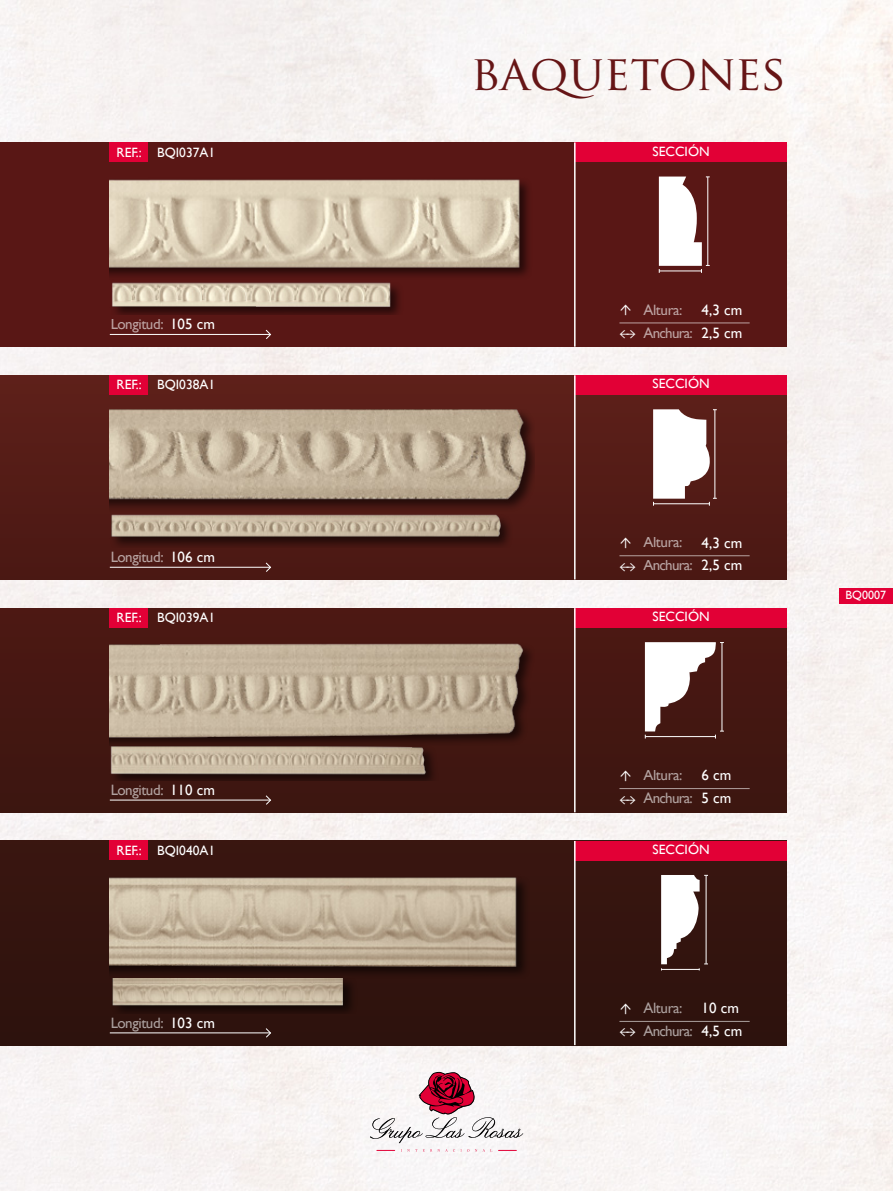
<style>
.page{position:relative;width:893px;height:1191px;background:#f8f3f2}
.page>*{position:absolute;margin:0;border:0;box-sizing:border-box;transform-origin:0 0}
.t1{font:48px "Trajan Pro";letter-spacing:-.005em;color:#661516}
.t2{font:700 18px "Minion Pro";color:#fff}
.t3{font:15px "Gill Sans";letter-spacing:-.025em;color:#fff}
.t4{font:15px "Gill Sans";letter-spacing:-.05em;color:#fff}
.t5{font:700 15px "Minion Pro";color:#fff}
.t6{font:13.5px "Gill Sans";color:#fff}
.t7{font:12px "Gill Sans";color:#fff}
</style>
<div class="page">
<div style="left:0;top:142px;width:787px;height:205px;background:#591715"></div>
<div style="left:0;top:375px;width:787px;height:204px;background:#531c16"></div>
<div style="left:0;top:608px;width:787px;height:204px;background:#431711"></div>
<div style="left:0;top:841px;width:787px;height:204px;background:#32130e"></div>
<div style="left:839px;top:587px;width:54px;height:16px;background:#e20036"></div>
<svg style="left:377px;top:1150px;width:18px;height:1px"></svg>
<svg style="left:499px;top:1150px;width:17px;height:1px"></svg>
<svg style="left:401px;top:1149px;width:16px;height:2px"></svg>
<svg style="left:423px;top:1149px;width:46px;height:2px"></svg>
<svg style="left:475px;top:1149px;width:17px;height:2px"></svg>
<svg style="left:370px;top:1071px;width:153px;height:72px"></svg>
<img style="left:109px;top:179px;width:419px;height:97px">
<img style="left:109px;top:409px;width:425px;height:99px">
<img style="left:109px;top:643px;width:420px;height:102px">
<img style="left:109px;top:877px;width:415px;height:97px">
<div style="left:111px;top:281px;width:293px;height:34px;background:#380e0d"></div>
<img style="left:111px;top:281px;width:293px;height:28px">
<div style="left:110px;top:513px;width:404px;height:34px;background:#000;opacity:.6"></div>
<img style="left:110px;top:513px;width:403px;height:26px">
<div style="left:109px;top:745px;width:330px;height:35px;background:#000;opacity:.6"></div>
<img style="left:109px;top:745px;width:327px;height:32px">
<div style="left:111px;top:978px;width:247px;height:35px;background:#000;opacity:.6"></div>
<img style="left:111px;top:978px;width:244px;height:30px">
<div style="left:110px;top:142px;width:38px;height:19px;background:#e20036"></div>
<div style="left:110px;top:375px;width:38px;height:19px;background:#e20036"></div>
<div style="left:110px;top:608px;width:38px;height:19px;background:#e20036"></div>
<div style="left:110px;top:841px;width:38px;height:19px;background:#e20036"></div>
<hr style="left:110px;top:334px;width:161px;height:1px;background:#fff">
<svg style="left:265px;top:329px;width:6px;height:10px"></svg>
<hr style="left:110px;top:567px;width:161px;height:1px;background:#fff">
<svg style="left:265px;top:562px;width:6px;height:10px"></svg>
<hr style="left:110px;top:799px;width:161px;height:1px;background:#fff">
<svg style="left:265px;top:795px;width:6px;height:10px"></svg>
<hr style="left:110px;top:1032px;width:161px;height:1px;background:#fff">
<svg style="left:265px;top:1028px;width:6px;height:10px"></svg>
<hr style="left:619px;top:322px;width:131px;height:1px;background:#fff">
<hr style="left:619px;top:555px;width:131px;height:1px;background:#fff">
<hr style="left:619px;top:788px;width:131px;height:1px;background:#fff">
<hr style="left:619px;top:1021px;width:131px;height:1px;background:#fff">
<div style="left:574px;top:142px;width:213px;height:20px;background:#e20036"></div>
<div style="left:574px;top:375px;width:213px;height:19px;background:#e20036"></div>
<div style="left:574px;top:608px;width:213px;height:19px;background:#e20036"></div>
<div style="left:574px;top:841px;width:213px;height:19px;background:#e20036"></div>
<hr style="left:574px;top:142px;width:2px;height:205px;background:#fff">
<hr style="left:574px;top:375px;width:2px;height:204px;background:#fff">
<hr style="left:574px;top:608px;width:2px;height:204px;background:#fff">
<hr style="left:574px;top:841px;width:2px;height:204px;background:#fff">
<svg style="left:659px;top:176px;width:51px;height:97px"></svg>
<svg style="left:653px;top:409px;width:64px;height:96px"></svg>
<svg style="left:645px;top:642px;width:79px;height:96px"></svg>
<svg style="left:661px;top:875px;width:47px;height:95px"></svg>
<p class="t6" style="left:117px;top:144px;width:27px">REF.:</p>
<p class="t6" style="left:157px;top:144px;width:60px">BQI037A1</p>
<p class="t3" style="left:110px;top:315px;width:106px">Longitud: 105 cm</p>
<p class="t6" style="left:117px;top:377px;width:27px">REF.:</p>
<p class="t6" style="left:157px;top:377px;width:60px">BQI038A1</p>
<p class="t3" style="left:110px;top:548px;width:106px">Longitud: 106 cm</p>
<p class="t6" style="left:117px;top:609px;width:27px">REF.:</p>
<p class="t6" style="left:157px;top:609px;width:60px">BQI039A1</p>
<p class="t3" style="left:110px;top:781px;width:106px">Longitud: 110 cm</p>
<p class="t6" style="left:117px;top:842px;width:27px">REF.:</p>
<p class="t6" style="left:157px;top:842px;width:60px">BQI040A1</p>
<p class="t3" style="left:110px;top:1014px;width:106px">Longitud: 103 cm</p>
<h1 class="t1" style="left:471px;top:42px;width:317px">BAQUETONES</h1>
<p class="t6" style="left:653px;top:143px;width:59px">SECCIÓN</p>
<p class="t2" style="left:640px;top:304px;width:13px;rotate:90deg">←</p>
<p class="t3" style="left:643px;top:301px;width:41px">Altura:</p>
<p class="t3" style="left:702px;top:301px;width:42px">4,3 cm</p>
<p class="t4" style="left:643px;top:324px;width:51px">Anchura:</p>
<p class="t5" style="left:619px;top:322px;width:18px">←→</p>
<p class="t3" style="left:702px;top:324px;width:42px">2,5 cm</p>
<p class="t6" style="left:653px;top:376px;width:59px">SECCIÓN</p>
<p class="t2" style="left:640px;top:537px;width:13px;rotate:90deg">←</p>
<p class="t3" style="left:643px;top:533px;width:41px">Altura:</p>
<p class="t3" style="left:702px;top:533px;width:42px">4,3 cm</p>
<p class="t4" style="left:643px;top:556px;width:51px">Anchura:</p>
<p class="t5" style="left:619px;top:555px;width:18px">←→</p>
<p class="t3" style="left:702px;top:556px;width:42px">2,5 cm</p>
<p class="t6" style="left:653px;top:608px;width:59px">SECCIÓN</p>
<p class="t2" style="left:640px;top:769px;width:13px;rotate:90deg">←</p>
<p class="t3" style="left:643px;top:766px;width:41px">Altura:</p>
<p class="t3" style="left:702px;top:766px;width:31px">6 cm</p>
<p class="t4" style="left:643px;top:789px;width:51px">Anchura:</p>
<p class="t5" style="left:619px;top:788px;width:18px">←→</p>
<p class="t3" style="left:702px;top:789px;width:31px">5 cm</p>
<p class="t6" style="left:653px;top:841px;width:59px">SECCIÓN</p>
<p class="t2" style="left:640px;top:1002px;width:13px;rotate:90deg">←</p>
<p class="t3" style="left:643px;top:999px;width:41px">Altura:</p>
<p class="t3" style="left:702px;top:999px;width:39px">10 cm</p>
<p class="t4" style="left:643px;top:1022px;width:51px">Anchura:</p>
<p class="t5" style="left:619px;top:1021px;width:18px">←→</p>
<p class="t3" style="left:702px;top:1022px;width:42px">4,5 cm</p>
<p class="t7" style="left:845px;top:588px;width:42px">BQ0007</p>
</div>
